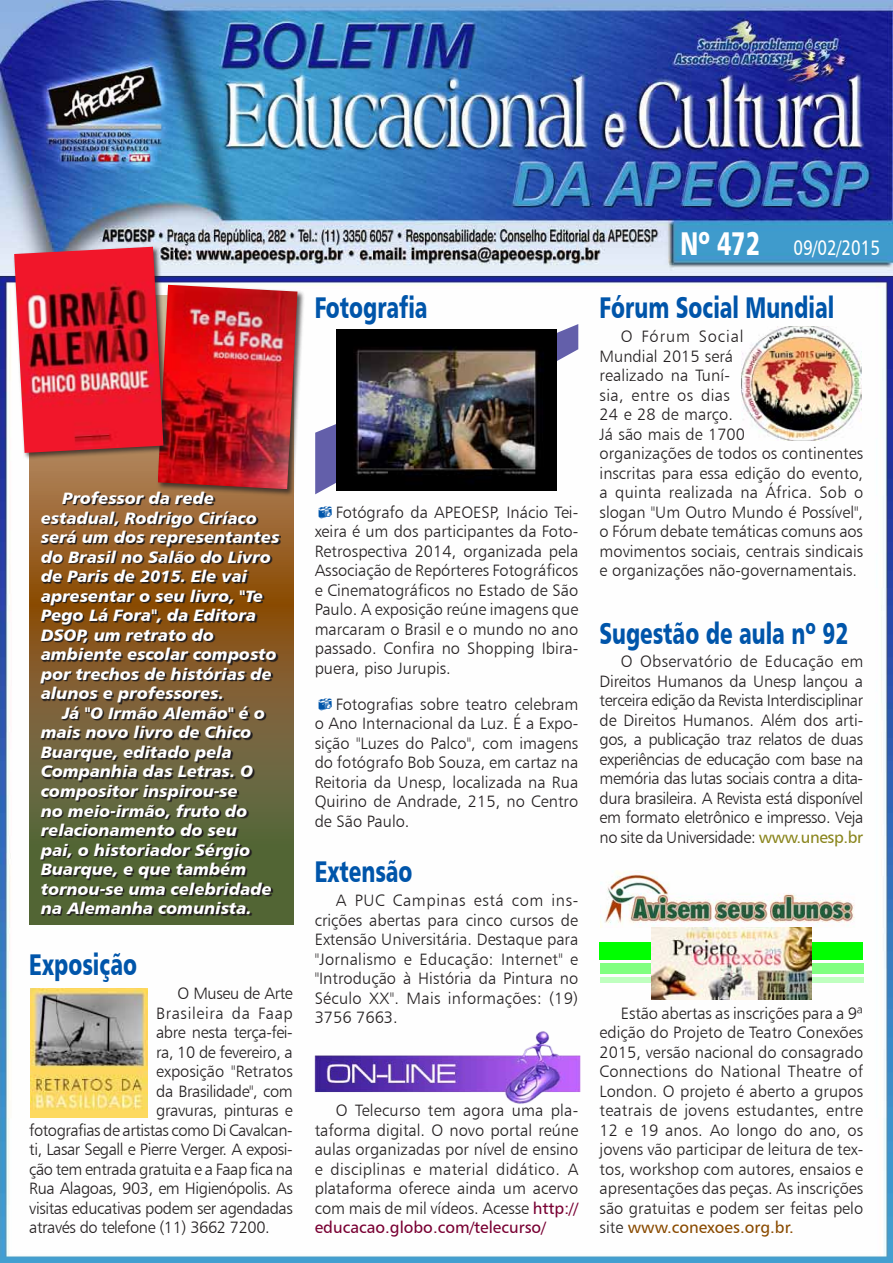
<style>
.page{position:relative;width:893px;height:1263px;background:#fff}
.page>*{position:absolute;margin:0;border:0;box-sizing:border-box;transform-origin:0 0}
.t1{font:30px "Humanist 777 BT Black B";color:#05a;scale:.7 1}
.t2{font:21px "Humanist 777 BT Roman B";color:#fff;scale:.8 1}
.t3{font:16.5px/19.5px "Humanist 777 BT Light B";color:#231f20;text-align:justify}
.t4{font:16.5px/19.5px "Humanist 777 BT Black Italic B";color:#fff}
.t5{font:16.5px "Humanist 777 BT Light B";letter-spacing:-.025em;color:#231f20}
.t6{font:16.5px "Humanist 777 BT Light B";letter-spacing:-.03em;color:#231f20}
.t7{font:16.5px "Humanist 777 BT Roman B";color:#780032}
.t8{font:16.5px "Humanist 777 BT Roman B";color:#894a00}
.t9{font:16.5px "Humanist 777 BT Light B";letter-spacing:-.02em;color:#231f20}
.t10{font:16.5px "Humanist 777 BT Light B";letter-spacing:.035em;color:#231f20}
.s1{font-family:"Humanist 777 BT Roman B";color:#780032}
.s2{font-family:"Humanist 777 BT Black B";font-size:33px}
.s3{font-family:"Humanist 777 BT Roman B";color:#8a851d}
.s4{font-family:"Humanist 777 BT Light B";color:#231f20}
</style>
<div class="page">
<img style="left:0;top:0;width:893px;height:1262px">
<svg style="left:30px;top:460px;width:263px;height:464px;background:#7f6737"></svg>
<img style="left:305px;top:1014px;width:289px;height:103px">
<img style="left:601px;top:871px;width:263px;height:56px">
<img style="left:30px;top:988px;width:118px;height:129px">
<div style="left:600px;top:942px;width:263px;height:18px;background:#0f0"></div>
<div style="left:600px;top:963px;width:264px;height:10px;background:#80ff80"></div>
<div style="left:600px;top:977px;width:264px;height:6px;background:#bfffbf"></div>
<img style="left:651px;top:927px;width:161px;height:72px">
<img style="left:741px;top:326px;width:120px;height:114px">
<svg style="left:315px;top:324px;width:263px;height:170px"></svg>
<img style="left:337px;top:330px;width:219px;height:161px">
<svg style="left:42px;top:493px;width:239px;height:422px;background:#65512b"></svg>
<div style="left:157px;top:284px;width:148px;height:212px;background:#231f20;opacity:.75"></div>
<img style="left:158px;top:285px;width:139px;height:204px">
<div style="left:13px;top:246px;width:158px;height:214px;background:#231f20;opacity:.75"></div>
<img style="left:14px;top:247px;width:149px;height:206px">
<svg style="left:319px;top:505px;width:13px;height:13px"></svg>
<svg style="left:319px;top:697px;width:13px;height:13px"></svg>
<p class="t4" style="left:41px;top:488px;width:240px;text-indent:21px">Professor da rede estadual, Rodrigo Ciríaco será um dos representantes do Brasil no Salão do Livro de Paris de 2015. Ele vai apresentar o seu livro, "Te<br>Pego Lá Fora", da Editora<br>DSOP, um retrato do ambiente escolar composto por trechos de histórias de alunos e professores.</p>
<p class="t4" style="left:41px;top:703px;width:232px;text-indent:21px">Já "O Irmão Alemão" é o mais novo livro de Chico<br>Buarque, editado pela<br>Companhia das Letras. O compositor inspirou-se<br>no meio-irmão, fruto do relacionamento do seu pai, o historiador Sérgio<br>Buarque, e que também tornou-se uma celebridade na Alemanha comunista.</p>
<h1 class="t1" style="left:29px;top:945px;width:156px">Exposição</h1>
<p class="t5" style="left:177px;top:983px;width:117px">O Museu de Arte</p>
<p class="t10" style="left:156px;top:1003px;width:138px">Brasileira da Faap</p>
<p class="t5" style="left:156px;top:1022px;width:138px">abre nesta terça-fei-</p>
<p class="t5" style="left:156px;top:1042px;width:138px">ra, 10 de fevereiro, a</p>
<p class="t3" style="left:156px;top:1061px;width:138px">exposição "Retratos</p>
<p class="t5" style="left:156px;top:1081px;width:138px">da Brasilidade", com</p>
<p class="t9" style="left:156px;top:1100px;width:138px">gravuras, pinturas e</p>
<p class="t6" style="left:29px;top:1120px;width:265px">fotografias de artistas como Di Cavalcan-</p>
<p class="t5" style="left:29px;top:1139px;width:265px">ti, Lasar Segall e Pierre Verger. A exposi-</p>
<p class="t5" style="left:29px;top:1159px;width:265px">ção tem entrada gratuita e a Faap fica na</p>
<p class="t5" style="left:29px;top:1178px;width:265px">Rua Alagoas, 903, em Higienópolis. As</p>
<p class="t5" style="left:29px;top:1198px;width:265px">visitas educativas podem ser agendadas</p>
<p class="t5" style="left:29px;top:1217px;width:242px">através do telefone (11) 3662 7200.</p>
<h1 class="t1" style="left:315px;top:289px;width:163px">Fotografia</h1>
<p class="t3" style="left:315px;top:502px;width:265px;text-indent:21px">Fotógrafo da APEOESP, Inácio Tei&shy;xeira é um dos participantes da Foto-Retrospectiva 2014, organizada pela Associação de Repórteres Fotográficos e Cinematográficos no Estado de São Paulo. A exposição reúne imagens que marcaram o Brasil e o mundo no ano passado. Confira no Shopping Ibira&shy;puera, piso Jurupis.</p>
<p class="t3" style="left:315px;top:694px;width:265px;text-indent:21px">Fotografias sobre teatro celebram o Ano Internacional da Luz. É a Expo&shy;sição "Luzes do Palco", com imagens do fotógrafo Bob Souza, em cartaz na Reitoria da Unesp, localizada na Rua Quirino de Andrade, 215, no Centro de São Paulo.</p>
<h1 class="t1" style="left:315px;top:852px;width:141px">Extensão</h1>
<p class="t3" style="left:315px;top:890px;width:265px;text-indent:21px">A PUC Campinas está com ins&shy;crições abertas para cinco cursos de Extensão Universitária. Destaque para "Jornalismo e Educação: Internet" e "Introdução à História da Pintura no Século XX". Mais informações: (19)<br>3756 7663.</p>
<p class="t3" style="left:315px;top:1100px;width:265px;text-indent:21px">O Telecurso tem agora uma pla&shy;taforma digital. O novo portal reúne aulas organizadas por nível de ensino e disciplinas e material didático. A plataforma oferece ainda um acervo com mais de mil vídeos. Acesse <span class="s1">http://</span></p>
<p class="t7" style="left:315px;top:1217px;width:233px">educacao.globo.com/telecurso/</p>
<p class="t2" style="left:680px;top:235px;width:251px"><span class="s2">Nº 472</span> 09/02/2015</p>
<h1 class="t1" style="left:600px;top:289px;width:337px">Fórum Social Mundial</h1>
<p class="t3" style="left:600px;top:326px;width:265px;text-align:left;text-indent:21px">O Fórum Social<br>Mundial 2015 será<br>realizado na Tuní-<br>sia, entre os dias<br>24 e 28 de março.<br>Já são mais de 1700<br>organizações de todos os continentes inscritas para essa edição do evento, a quinta realizada na África. Sob o slogan "Um Outro Mundo é Possível", o Fórum debate temáticas comuns aos movimentos sociais, centrais sindicais e organizações não-governamentais.</p>
<h1 class="t1" style="left:600px;top:614px;width:357px">Sugestão de aula nº 92</h1>
<p class="t3" style="left:600px;top:652px;width:265px;text-indent:21px">O Observatório de Educação em Direitos Humanos da Unesp lançou a terceira edição da Revista Interdisciplinar de Direitos Humanos. Além dos arti&shy;gos, a publicação traz relatos de duas experiências de educação com base na memória das lutas sociais contra a dita&shy;dura brasileira. A Revista está disponível em formato eletrônico e impresso. Veja no site da Universidade: <span class="s3">www.unesp.br</span></p>
<p class="t3" style="left:600px;top:1003px;width:265px;text-indent:21px">Estão abertas as inscrições para a 9ª edição do Projeto de Teatro Conexões 2015, versão nacional do consagrado Connections do National Theatre of London. O projeto é aberto a grupos teatrais de jovens estudantes, entre 12 e 19 anos. Ao longo do ano, os jovens vão participar de leitura de tex&shy;tos, workshop com autores, ensaios e apresentações das peças. As inscrições são gratuitas e podem ser feitas pelo</p>
<p class="t8" style="left:600px;top:1217px;width:196px"><span class="s4">site</span> www.conexoes.org.br.</p>
</div>
